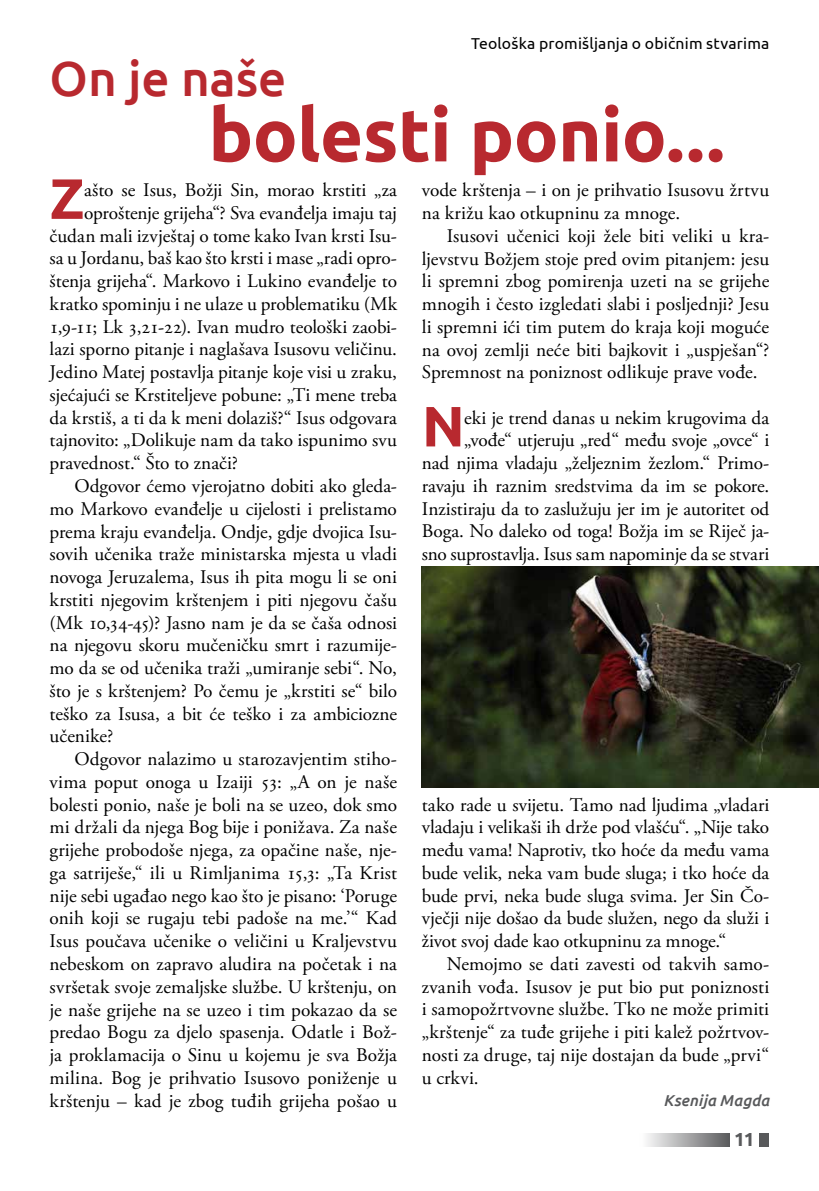
<style>
.page{position:relative;width:819px;height:1191px;background:#fff}
.page>*{position:absolute;margin:0;border:0;box-sizing:border-box;transform-origin:0 0}
.t1{font:700 74.2px "Ubuntu";letter-spacing:-.01em;color:#b8292f}
.t2{font:700 56.88px "Ubuntu";color:#b8292f}
.t3{font:500 49.35px "Ubuntu";letter-spacing:-.005em;color:#b8292f}
.t4{font:19.25px/22.8px "Adobe Garamond Pro";color:#000;text-align:justify}
.t5{font:700 19.25px "Ubuntu";color:#58595b}
.t6{font:15.75px "Ubuntu";letter-spacing:.01em;color:#000}
.t7{font:italic 500 15.75px "Ubuntu";letter-spacing:.01em;color:#58595b}
</style>
<div class="page">
<img style="left:422px;top:567px;width:397px;height:221px">
<svg style="left:647px;top:1133px;width:82px;height:13px"></svg>
<div style="left:759px;top:1133px;width:10px;height:13px;background:#58595b"></div>
<p class="t6" style="left:471px;top:34px;width:300px">Teološka promišljanja o običnim stvarima</p>
<h3 class="t3" style="left:50px;top:47px;width:238px">On je naše</h3>
<h1 class="t1" style="left:208px;top:90px;width:518px">bolesti ponio...</h1>
<h2 class="t2" style="left:50px;top:164px;width:36px">Z</h2>
<p class="t4" style="left:84px;top:179px;width:314px">ašto se Isus, Božji Sin, morao krstiti „za</p>
<p class="t4" style="left:84px;top:202px;width:314px">oproštenje grijeha“? Sva evanđelja imaju taj</p>
<p class="t4" style="left:50px;top:225px;width:349px">čudan mali izvještaj o tome kako Ivan krsti Isu-</p>
<p class="t4" style="left:50px;top:247px;width:349px">sa u Jordanu, baš kao što krsti i mase „radi opro-</p>
<p class="t4" style="left:50px;top:270px;width:349px">štenja grijeha“. Markovo i Lukino evanđelje to</p>
<p class="t4" style="left:50px;top:293px;width:349px">kratko spominju i ne ulaze u problematiku (Mk</p>
<p class="t4" style="left:50px;top:316px;width:349px">1,9-11; Lk 3,21-22). Ivan mudro teološki zaobi-</p>
<p class="t4" style="left:50px;top:339px;width:349px">lazi sporno pitanje i naglašava Isusovu veličinu.</p>
<p class="t4" style="left:50px;top:361px;width:349px">Jedino Matej postavlja pitanje koje visi u zraku,</p>
<p class="t4" style="left:50px;top:384px;width:349px">sjećajući se Krstiteljeve pobune: „Ti mene treba</p>
<p class="t4" style="left:50px;top:407px;width:349px">da krstiš, a ti da k meni dolaziš?“ Isus odgovara</p>
<p class="t4" style="left:50px;top:430px;width:349px">tajnovito: „Dolikuje nam da tako ispunimo svu</p>
<p class="t4" style="left:50px;top:452px;width:190px">pravednost.“ Što to znači?</p>
<p class="t4" style="left:74px;top:475px;width:324px">Odgovor ćemo vjerojatno dobiti ako gleda-</p>
<p class="t4" style="left:50px;top:498px;width:349px">mo Markovo evanđelje u cijelosti i prelistamo</p>
<p class="t4" style="left:50px;top:521px;width:349px">prema kraju evanđelja. Ondje, gdje dvojica Isu-</p>
<p class="t4" style="left:50px;top:543px;width:349px">sovih učenika traže ministarska mjesta u vladi</p>
<p class="t4" style="left:50px;top:566px;width:349px">novoga Jeruzalema, Isus ih pita mogu li se oni</p>
<p class="t4" style="left:50px;top:589px;width:349px">krstiti njegovim krštenjem i piti njegovu čašu</p>
<p class="t4" style="left:50px;top:612px;width:349px">(Mk 10,34-45)? Jasno nam je da se čaša odnosi</p>
<p class="t4" style="left:50px;top:634px;width:349px">na njegovu skoru mučeničku smrt i razumije-</p>
<p class="t4" style="left:50px;top:657px;width:349px">mo da se od učenika traži „umiranje sebi“. No,</p>
<p class="t4" style="left:50px;top:680px;width:349px">što je s krštenjem? Po čemu je „krstiti se“ bilo</p>
<p class="t4" style="left:50px;top:703px;width:349px">teško za Isusa, a bit će teško i za ambiciozne</p>
<p class="t4" style="left:50px;top:725px;width:65px">učenike?</p>
<p class="t4" style="left:74px;top:748px;width:324px">Odgovor nalazimo u starozavjentim stiho-</p>
<p class="t4" style="left:50px;top:771px;width:349px">vima poput onoga u Izaiji 53: „A on je naše</p>
<p class="t4" style="left:50px;top:794px;width:349px">bolesti ponio, naše je boli na se uzeo, dok smo</p>
<p class="t4" style="left:50px;top:816px;width:349px">mi držali da njega Bog bije i ponižava. Za naše</p>
<p class="t4" style="left:50px;top:839px;width:349px">grijehe probodoše njega, za opačine naše, nje-</p>
<p class="t4" style="left:50px;top:862px;width:349px">ga satriješe,“ ili u Rimljanima 15,3: „Ta Krist</p>
<p class="t4" style="left:50px;top:885px;width:349px">nije sebi ugađao nego kao što je pisano: ‘Poruge</p>
<p class="t4" style="left:50px;top:907px;width:349px">onih koji se rugaju tebi padoše na me.’“ Kad</p>
<p class="t4" style="left:50px;top:930px;width:349px">Isus poučava učenike o veličini u Kraljevstvu</p>
<p class="t4" style="left:50px;top:953px;width:349px">nebeskom on zapravo aludira na početak i na</p>
<p class="t4" style="left:50px;top:976px;width:349px">svršetak svoje zemaljske službe. U krštenju, on</p>
<p class="t4" style="left:50px;top:998px;width:349px">je naše grijehe na se uzeo i tim pokazao da se</p>
<p class="t4" style="left:50px;top:1021px;width:349px">predao Bogu za djelo spasenja. Odatle i Bož-</p>
<p class="t4" style="left:50px;top:1044px;width:349px">ja proklamacija o Sinu u kojemu je sva Božja</p>
<p class="t4" style="left:50px;top:1067px;width:349px">milina. Bog je prihvatio Isusovo poniženje u</p>
<p class="t4" style="left:50px;top:1089px;width:349px">krštenju – kad je zbog tuđih grijeha pošao u</p>
<p class="t4" style="left:422px;top:179px;width:349px">vode krštenja – i on je prihvatio Isusovu žrtvu na križu kao otkupninu za mnoge.</p>
<p class="t4" style="left:422px;top:225px;width:349px;text-indent:25px">Isusovi učenici koji žele biti veliki u kra&shy;ljevstvu Božjem stoje pred ovim pitanjem: jesu li spremni zbog pomirenja uzeti na se grijehe mnogih i često izgledati slabi i posljednji? Jesu li spremni ići tim putem do kraja koji moguće na ovoj zemlji neće biti bajkovit i „uspješan“?<br>Spremnost na poniznost odlikuje prave vođe.</p>
<h2 class="t2" style="left:422px;top:392px;width:44px">N</h2>
<p class="t4" style="left:422px;top:407px;width:349px;text-align:right">eki je trend danas u nekim krugovima da „vođe“ utjeruju „red“ među svoje „ovce“ i<br>nad njima vladaju „željeznim žezlom.“ Primo&shy;ravaju ih raznim sredstvima da im se pokore.<br>Inzistiraju da to zaslužuju jer im je autoritet od Boga. No daleko od toga! Božja im se Riječ ja&shy;sno suprostavlja. Isus sam napominje da se stvari</p>
<p class="t4" style="left:422px;top:794px;width:349px">tako rade u svijetu. Tamo nad ljudima „vladari vladaju i velikaši ih drže pod vlašću“. „Nije tako među vama! Naprotiv, tko hoće da među vama bude velik, neka vam bude sluga; i tko hoće da bude prvi, neka bude sluga svima. Jer Sin Čo&shy;vječji nije došao da bude služen, nego da služi i život svoj dade kao otkupninu za mnoge.“</p>
<p class="t4" style="left:422px;top:953px;width:349px;text-indent:25px">Nemojmo se dati zavesti od takvih samo&shy;zvanih vođa. Isusov je put bio put poniznosti i samopožrtvovne službe. Tko ne može primiti „krštenje“ za tuđe grijehe i piti kalež požrtvov&shy;nosti za druge, taj nije dostajan da bude „prvi“ u crkvi.</p>
<p class="t7" style="left:663px;top:1091px;width:107px">Ksenija Magda</p>
<p class="t5" style="left:734px;top:1127px;width:22px">11</p>
</div>
